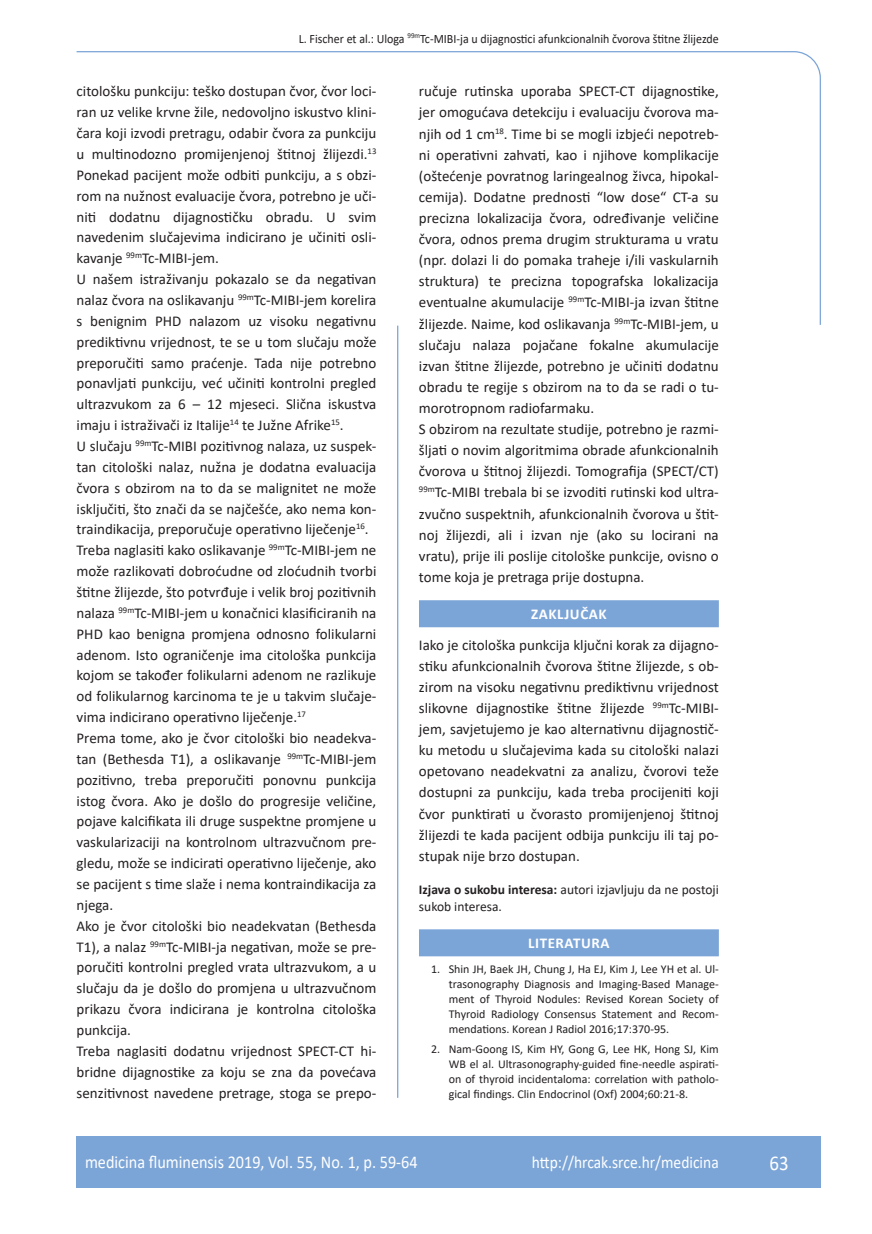
<style>
.page{position:relative;width:872px;height:1234px;background:#fff}
.page>*{position:absolute;margin:0;border:0;box-sizing:border-box;transform-origin:0 0}
.t1{font:21px "Calibri";color:#fff;scale:.9 1}
.t2{font:18px "Calibri";color:#fff;scale:.9 1}
.t3{font:17.25px "Calibri";color:#fff;scale:.9 1}
.osnovni_tekst{font:15px/20.9px "Calibri";color:#231f20;text-align:justify}
.naslov_ruler{font:700 15px "Calibri";letter-spacing:.04em;color:#fff}
.izjava{font:13.5px/16.6px "Calibri";color:#231f20}
.glava{font:12.75px "Calibri";color:#231f20;scale:.94 1}
.literatura{font:12px/15.1px "Calibri";color:#231f20;text-align:justify}
.s1{font-weight:700}
</style>
<div class="page">
<svg style="left:76px;top:51px;width:745px;height:275px"></svg>
<hr style="left:397px;top:325px;width:1px;height:772px;background:#7ca5d7">
<div style="left:77px;top:1135px;width:744px;height:51px;background:#7ca5d7"></div>
<div style="left:419px;top:600px;width:300px;height:27px;background:#7ca5d7"></div>
<div style="left:419px;top:929px;width:300px;height:27px;background:#7ca5d7"></div>
<p class="glava" style="left:299px;top:29px;width:448px">L. Fischer et al.: Uloga <sup>99m</sup>Tc-MIBI-ja u dijagnostici afunkcionalnih čvorova štitne žlijezde</p>
<p class="osnovni_tekst" style="left:77px;top:81px;width:301px">citološku punkciju: teško dostupan čvor, čvor loci&shy;ran uz velike krvne žile, nedovoljno iskustvo klini&shy;čara koji izvodi pretragu, odabir čvora za punkciju u multinodozno promijenjenoj štitnoj žlijezdi.<sup>13<br></sup>Ponekad pacijent može odbiti punkciju, a s obzi&shy;rom na nužnost evaluacije čvora, potrebno je uči&shy;niti dodatnu dijagnostičku obradu. U svim navedenim slučajevima indicirano je učiniti osli&shy;kavanje <sup>99m</sup>Tc-MIBI-jem.</p>
<p class="osnovni_tekst" style="left:77px;top:268px;width:301px">U našem istraživanju pokazalo se da negativan nalaz čvora na oslikavanju <sup>99m</sup>Tc-MIBI-jem korelira s benignim PHD nalazom uz visoku negativnu prediktivnu vrijednost, te se u tom slučaju može preporučiti samo praćenje. Tada nije potrebno ponavljati punkciju, već učiniti kontrolni pregled ultrazvukom za 6 – 12 mjeseci. Slična iskustva imaju i istraživači iz Italije<sup>14</sup> te Južne Afrike<sup>15</sup>.</p>
<p class="osnovni_tekst" style="left:77px;top:435px;width:301px">U slučaju <sup>99m</sup>Tc-MIBI pozitivnog nalaza, uz suspek&shy;tan citološki nalaz, nužna je dodatna evaluacija čvora s obzirom na to da se malignitet ne može isključiti, što znači da se najčešće, ako nema kon&shy;traindikacija, preporučuje operativno liječenje<sup>16</sup>.</p>
<p class="osnovni_tekst" style="left:77px;top:539px;width:301px">Treba naglasiti kako oslikavanje <sup>99m</sup>Tc-MIBI-jem ne može razlikovati dobroćudne od zloćudnih tvorbi štitne žlijezde, što potvrđuje i velik broj pozitivnih nalaza <sup>99m</sup>Tc-MIBI-jem u konačnici klasificiranih na PHD kao benigna promjena odnosno folikularni adenom. Isto ograničenje ima citološka punkcija kojom se također folikularni adenom ne razlikuje od folikularnog karcinoma te je u takvim slučaje&shy;vima indicirano operativno liječenje.<sup>17</sup></p>
<p class="osnovni_tekst" style="left:77px;top:727px;width:301px">Prema tome, ako je čvor citološki bio neadekva&shy;tan (Bethesda T1), a oslikavanje <sup>99m</sup>Tc-MIBI-jem pozitivno, treba preporučiti ponovnu punkcija istog čvora. Ako je došlo do progresije veličine, pojave kalcifikata ili druge suspektne promjene u vaskularizaciji na kontrolnom ultrazvučnom pre&shy;gledu, može se indicirati operativno liječenje, ako se pacijent s time slaže i nema kontraindikacija za njega.</p>
<p class="osnovni_tekst" style="left:77px;top:914px;width:301px">Ako je čvor citološki bio neadekvatan (Bethesda T1), a nalaz <sup>99m</sup>Tc-MIBI-ja negativan, može se pre&shy;poručiti kontrolni pregled vrata ultrazvukom, a u slučaju da je došlo do promjena u ultrazvučnom prikazu čvora indicirana je kontrolna citološka punkcija.</p>
<p class="osnovni_tekst" style="left:77px;top:1039px;width:301px">Treba naglasiti dodatnu vrijednost SPECT-CT hi&shy;bridne dijagnostike za koju se zna da povećava senzitivnost navedene pretrage, stoga se prepo-</p>
<p class="osnovni_tekst" style="left:419px;top:80px;width:301px">ručuje rutinska uporaba SPECT-CT dijagnostike, jer omogućava detekciju i evaluaciju čvorova ma&shy;njih od 1 cm<sup>18</sup>. Time bi se mogli izbjeći nepotreb&shy;ni operativni zahvati, kao i njihove komplikacije (oštećenje povratnog laringealnog živca, hipokal&shy;cemija). Dodatne prednosti “low dose“ CT-a su precizna lokalizacija čvora, određivanje veličine čvora, odnos prema drugim strukturama u vratu (npr. dolazi li do pomaka traheje i/ili vaskularnih struktura) te precizna topografska lokalizacija eventualne akumulacije <sup>99m</sup>Tc-MIBI-ja izvan štitne žlijezde. Naime, kod oslikavanja <sup>99m</sup>Tc-MIBI-jem, u slučaju nalaza pojačane fokalne akumulacije izvan štitne žlijezde, potrebno je učiniti dodatnu obradu te regije s obzirom na to da se radi o tu&shy;morotropnom radiofarmaku.</p>
<p class="osnovni_tekst" style="left:419px;top:418px;width:301px">S obzirom na rezultate studije, potrebno je razmi&shy;šljati o novim algoritmima obrade afunkcionalnih čvorova u štitnoj žlijezdi. Tomografija (SPECT/CT)<br><sup>99m</sup>Tc-MIBI trebala bi se izvoditi rutinski kod ultra&shy;zvučno suspektnih, afunkcionalnih čvorova u štit&shy;noj žlijezdi, ali i izvan nje (ako su locirani na vratu), prije ili poslije citološke punkcije, ovisno o tome koja je pretraga prije dostupna.</p>
<p class="naslov_ruler" style="left:531px;top:603px;width:77px">ZAKLJUČAK</p>
<p class="osnovni_tekst" style="left:419px;top:633px;width:301px">Iako je citološka punkcija ključni korak za dijagno&shy;stiku afunkcionalnih čvorova štitne žlijezde, s ob&shy;zirom na visoku negativnu prediktivnu vrijednost slikovne dijagnostike štitne žlijezde <sup>99m</sup>Tc-MIBI&shy;jem, savjetujemo je kao alternativnu dijagnostič&shy;ku metodu u slučajevima kada su citološki nalazi opetovano neadekvatni za analizu, čvorovi teže dostupni za punkciju, kada treba procijeniti koji čvor punktirati u čvorasto promijenjenoj štitnoj žlijezdi te kada pacijent odbija punkciju ili taj po&shy;stupak nije brzo dostupan.</p>
<p class="izjava" style="left:419px;top:881px;width:301px"><span class="s1">Izjava o sukobu interesa:</span> autori izjavljuju da ne postoji sukob interesa.</p>
<p class="naslov_ruler" style="left:528px;top:932px;width:83px">LITERATURA</p>
<p class="literatura" style="left:449px;top:960px;width:271px;text-indent:-18px">1. Shin JH, Baek JH, Chung J, Ha EJ, Kim J, Lee YH et al. Ul&shy;trasonography Diagnosis and Imaging-Based Manage&shy;ment of Thyroid Nodules: Revised Korean Society of Thyroid Radiology Consensus Statement and Recom&shy;mendations. Korean J Radiol 2016;17:370-95.</p>
<p class="literatura" style="left:449px;top:1040px;width:271px;text-indent:-18px">2. Nam-Goong IS, Kim HY, Gong G, Lee HK, Hong SJ, Kim WB el al. Ultrasonography-guided fine-needle aspirati&shy;on of thyroid incidentaloma: correlation with patholo&shy;gical findings. Clin Endocrinol (Oxf) 2004;60:21-8.</p>
<p class="t2" style="left:85px;top:1149px;width:371px">medicina fluminensis 2019, Vol. 55, No. 1, p. 59-64</p>
<p class="t3" style="left:532px;top:1150px;width:209px">http://hrcak.srce.hr/medicina</p>
<p class="t1" style="left:769px;top:1147px;width:23px">63</p>
</div>
